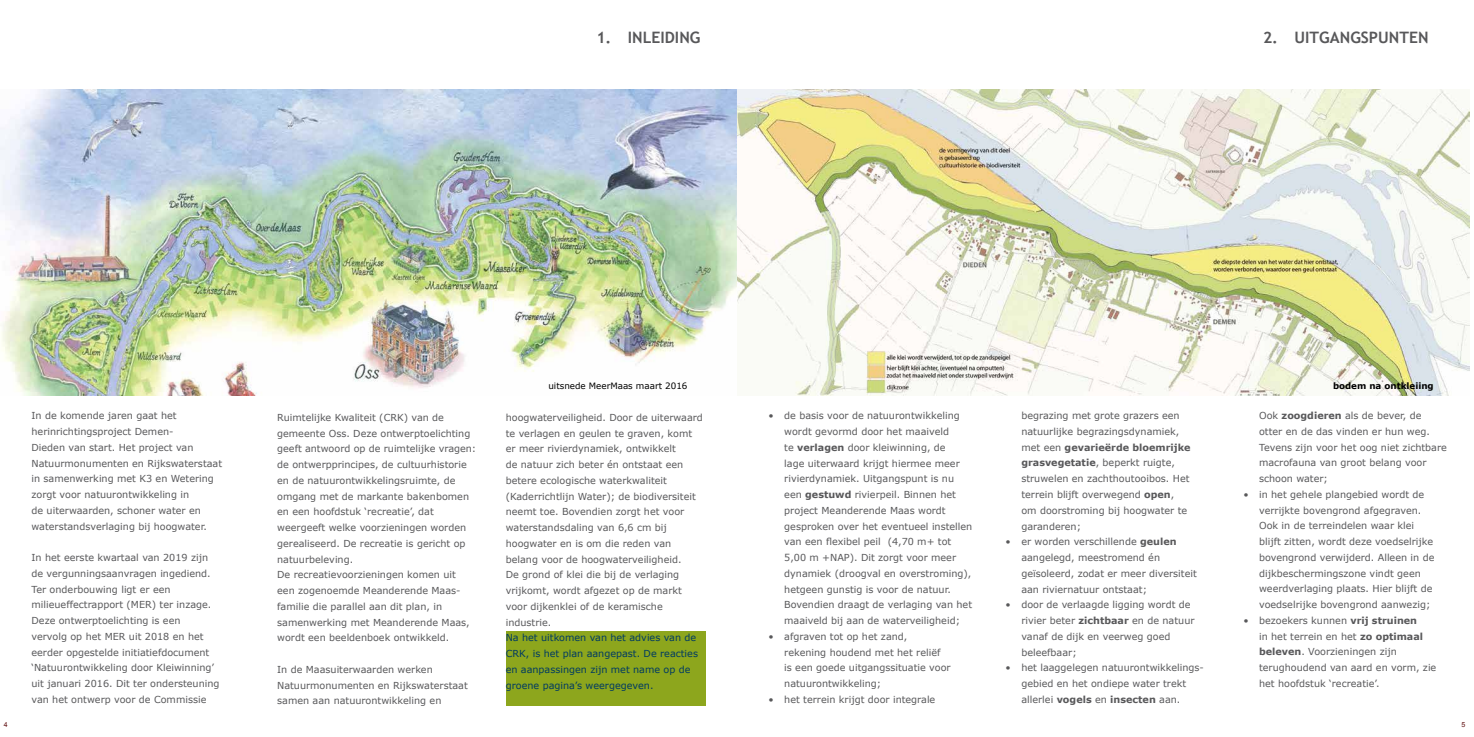
<style>
.page{position:relative;width:1474px;height:737px;background:#fff}
.page>*{position:absolute;margin:0;border:0;box-sizing:border-box;transform-origin:0 0}
.t1{font:700 15.75px "Trebuchet MS";color:#58585a}
.t2{font:9.62px/15.8px "Verdana";color:#58585a}
.t3{font:9.62px/15.8px "Verdana";color:#003a62}
.t4{font:8.75px "Verdana";color:#000}
.t5{font:700 8.75px "Verdana";color:#000}
.t6{font:7px "Arial";color:#5f0e0f}
.s1{font-weight:700}
</style>
<div class="page">
<img style="left:0;top:89px;width:1469px;height:306px">
<div style="left:506px;top:630px;width:199px;height:75px;background:#8da61d"></div>
<h1 class="t1" style="left:596px;top:28px;width:106px">1. INLEIDING</h1>
<h1 class="t1" style="left:1262px;top:28px;width:167px">2. UITGANGSPUNTEN</h1>
<p class="t2" style="left:32px;top:408px;width:192px">In de komende jaren gaat het herinrichtingsproject Demen-<br>Dieden van start. Het project van Natuurmonumenten en Rijkswaterstaat in samenwerking met K3 en Wetering zorgt voor natuurontwikkeling in<br>de uiterwaarden, schoner water en waterstandsverlaging bij hoogwater.</p>
<p class="t2" style="left:32px;top:549px;width:189px">In het eerste kwartaal van 2019 zijn de vergunningsaanvragen ingediend.<br>Ter onderbouwing ligt er een milieueffectrapport (MER) ter inzage.<br>Deze ontwerptoelichting is een<br>vervolg op het MER uit 2018 en het eerder opgestelde initiatiefdocument ‘Natuurontwikkeling door Kleiwinning’ uit januari 2016. Dit ter ondersteuning van het ontwerp voor de Commissie</p>
<p class="t2" style="left:277px;top:409px;width:201px">Ruimtelijke Kwaliteit (CRK) van de gemeente Oss. Deze ontwerptoelichting geeft antwoord op de ruimtelijke vragen: de ontwerpprincipes, de cultuurhistorie en de natuurontwikkelingsruimte, de omgang met de markante bakenbomen en een hoofdstuk ‘recreatie’, dat weergeeft welke voorzieningen worden gerealiseerd. De recreatie is gericht op natuurbeleving.<br>De recreatievoorzieningen komen uit<br>een zogenoemde Meanderende Maas&shy;familie die parallel aan dit plan, in samenwerking met Meanderende Maas, wordt een beeldenboek ontwikkeld.</p>
<p class="t2" style="left:277px;top:661px;width:192px">In de Maasuiterwaarden werken<br>Natuurmonumenten en Rijkswaterstaat samen aan natuurontwikkeling en</p>
<p class="t4" style="left:548px;top:379px;width:141px">uitsnede MeerMaas maart 2016</p>
<p class="t2" style="left:506px;top:409px;width:199px">hoogwaterveiligheid. Door de uiterwaard te verlagen en geulen te graven, komt er meer rivierdynamiek, ontwikkelt<br>de natuur zich beter én ontstaat een betere ecologische waterkwaliteit (Kaderrichtlijn Water); de biodiversiteit neemt toe. Bovendien zorgt het voor waterstandsdaling van 6,6 cm bij hoogwater en is om die reden van belang voor de hoogwaterveiligheid.<br>De grond of klei die bij de verlaging vrijkomt, wordt afgezet op de markt voor dijkenklei of de keramische industrie.</p>
<p class="t3" style="left:506px;top:630px;width:194px">Na het uitkomen van het advies van de CRK, is het plan aangepast. De reacties en aanpassingen zijn met name op de groene pagina’s weergegeven.</p>
<p class="t2" style="left:784px;top:408px;width:190px;text-indent:-16px">• de basis voor de natuurontwikkeling wordt gevormd door het maaiveld<br>te <span class="s1">verlagen</span> door kleiwinning, de<br>lage uiterwaard krijgt hiermee meer rivierdynamiek. Uitgangspunt is nu een <span class="s1">gestuwd</span> rivierpeil. Binnen het project Meanderende Maas wordt gesproken over het eventueel instellen van een flexibel peil (4,70 m+ tot 5,00 m +NAP). Dit zorgt voor meer dynamiek (droogval en overstroming), hetgeen gunstig is voor de natuur.<br>Bovendien draagt de verlaging van het maaiveld bij aan de waterveiligheid;</p>
<p class="t2" style="left:784px;top:628px;width:168px;text-indent:-16px">• afgraven tot op het zand, rekening houdend met het reliëf<br>is een goede uitgangssituatie voor natuurontwikkeling;</p>
<p class="t2" style="left:768px;top:691px;width:168px">• het terrein krijgt door integrale</p>
<p class="t2" style="left:1021px;top:408px;width:171px">begrazing met grote grazers een natuurlijke begrazingsdynamiek, met een <span class="s1">gevarieërde bloemrijke grasvegetatie</span>, beperkt ruigte, struwelen en zachthoutooibos. Het terrein blijft overwegend <span class="s1">open</span>, om doorstroming bij hoogwater te garanderen;</p>
<p class="t2" style="left:1021px;top:534px;width:177px;text-indent:-16px">• er worden verschillende <span class="s1">geulen </span>aangelegd, meestromend én geïsoleerd, zodat er meer diversiteit aan riviernatuur ontstaat;</p>
<p class="t2" style="left:1021px;top:597px;width:175px;text-indent:-16px">• door de verlaagde ligging wordt de rivier beter <span class="s1">zichtbaar</span> en de natuur vanaf de dijk en veerweg goed beleefbaar;</p>
<p class="t2" style="left:1021px;top:660px;width:184px;text-indent:-16px">• het laaggelegen natuurontwikkelings&shy;gebied en het ondiepe water trekt allerlei <span class="s1">vogels</span> en <span class="s1">insecten</span> aan.</p>
<p class="t5" style="left:1332px;top:379px;width:102px">bodem na ontkleiing</p>
<p class="t2" style="left:1259px;top:407px;width:189px">Ook <span class="s1">zoogdieren</span> als de bever, de otter en de das vinden er hun weg.<br>Tevens zijn voor het oog niet zichtbare macrofauna van groot belang voor schoon water;</p>
<p class="t2" style="left:1259px;top:486px;width:177px;text-indent:-16px">• in het gehele plangebied wordt de verrijkte bovengrond afgegraven.<br>Ook in de terreindelen waar klei blijft zitten, wordt deze voedselrijke bovengrond verwijderd. Alleen in de dijkbeschermingszone vindt geen weerdverlaging plaats. Hier blijft de voedselrijke bovengrond aanwezig;</p>
<p class="t2" style="left:1259px;top:612px;width:179px;text-indent:-16px">• bezoekers kunnen <span class="s1">vrij struinen<br></span>in het terrein en het <span class="s1">zo optimaal beleven</span>. Voorzieningen zijn terughoudend van aard en vorm, zie het hoofdstuk ‘recreatie’.</p>
<p class="t6" style="left:4px;top:719px;width:5px">4</p>
<p class="t6" style="left:1461px;top:719px;width:5px">5</p>
</div>
